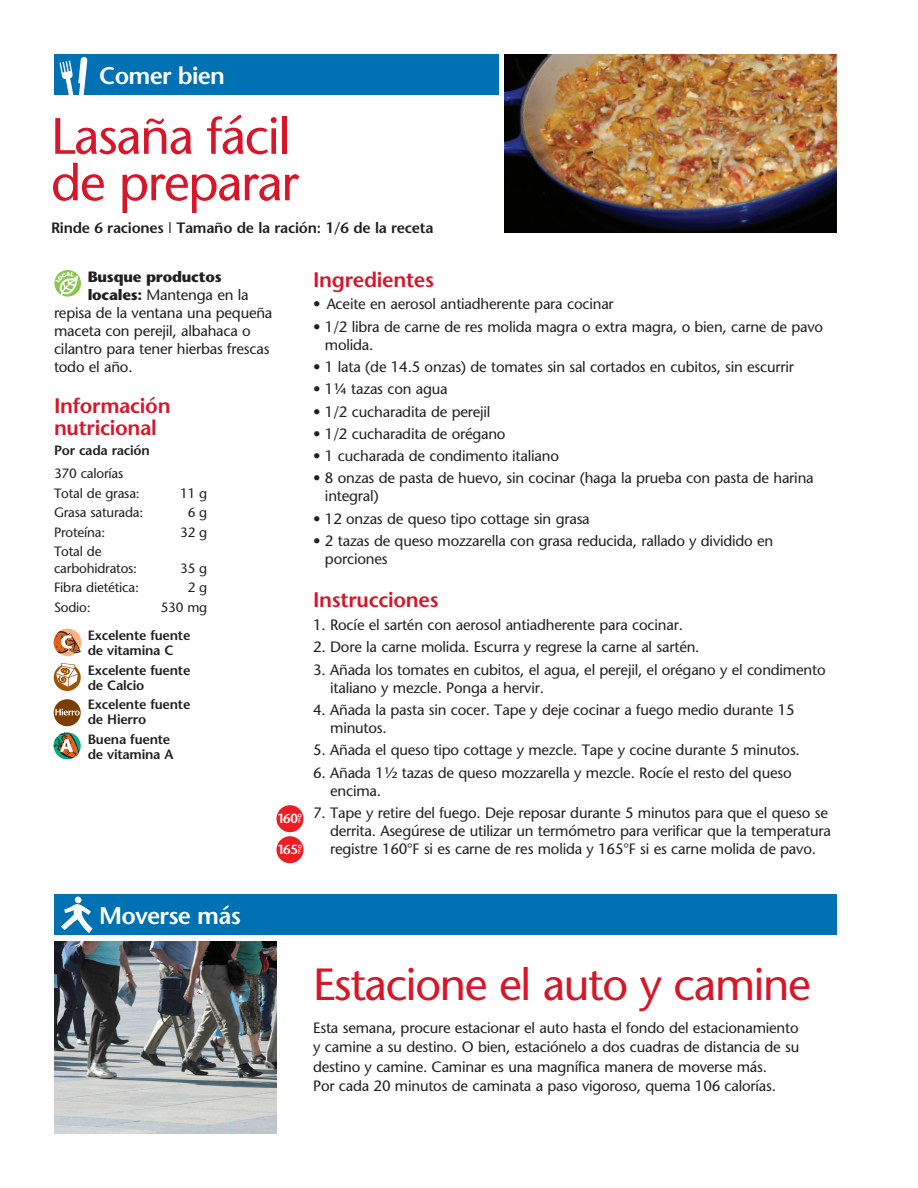
<style>
.page{position:relative;width:918px;height:1188px;background:#fff}
.page>*{position:absolute;margin:0;border:0;box-sizing:border-box;transform-origin:0 0}
.t1{font:51px/46.5px "Stone Sans";letter-spacing:-.03em;color:#d71729}
.t2{font:45px "Stone Sans";letter-spacing:-.03em;color:#d71729}
.t3{font:600 24px "Stone Sans";letter-spacing:-.03em;color:#fff}
.t4{font:600 21px/22.5px "Stone Sans";letter-spacing:-.015em;color:#d71729}
.t5{font:15px/18px "Stone Sans";letter-spacing:-.015em;color:#231f20}
.t6{font:600 15px "Stone Sans";letter-spacing:-.015em;color:#231f20}
.t7{font:700 15px "Stone Sans";letter-spacing:-.015em;color:#231f20}
.t8{font:600 13.5px/15px "Stone Sans";letter-spacing:-.015em;color:#231f20}
.t9{font:13.5px/19.5px "Stone Sans";letter-spacing:-.015em;color:#231f20}
.t10{font:600 13.2px "Stone Sans";letter-spacing:-.075em;color:#fff}
.s1{font-weight:700}
.s2{font-weight:400;font-size:6.6px}
</style>
<div class="page">
<div style="left:54px;top:54px;width:444px;height:40px;background:#0072b4"></div>
<svg style="left:60px;top:57px;width:27px;height:37px"></svg>
<div style="left:54px;top:895px;width:783px;height:40px;background:#0072b4"></div>
<div style="left:75px;top:897px;width:7px;height:7px;background:#fff;border-radius:50%"></div>
<svg style="left:61px;top:904px;width:32px;height:29px"></svg>
<img style="left:54px;top:941px;width:222px;height:193px">
<img style="left:504px;top:55px;width:333px;height:177px">
<svg style="left:54px;top:664px;width:27px;height:27px"></svg>
<svg style="left:55px;top:663px;width:23px;height:24px"></svg>
<div style="left:54px;top:629px;width:27px;height:27px;background:#f9b281;border-radius:50%"></div>
<svg style="left:54px;top:631px;width:27px;height:23px"></svg>
<div style="left:54px;top:699px;width:27px;height:27px;background:#7c3e00;border-radius:50%"></div>
<svg style="left:55px;top:709px;width:25px;height:7px"></svg>
<svg style="left:54px;top:732px;width:27px;height:27px"></svg>
<svg style="left:54px;top:270px;width:27px;height:27px"></svg>
<div style="left:276px;top:836px;width:27px;height:27px;background:#ee1d23;border-radius:50%"></div>
<div style="left:276px;top:805px;width:27px;height:27px;background:#ee1d23;border-radius:50%"></div>
<svg style="left:56px;top:272px;width:22px;height:24px"></svg>
<h3 class="t3" style="left:99px;top:60px;width:127px">Comer bien</h3>
<h1 class="t1" style="left:51px;top:112px;width:250px">Lasaña fácil de preparar</h1>
<p class="t6" style="left:51px;top:219px;width:384px">Rinde 6 raciones | Tamaño de la ración: 1/6 de la receta</p>
<p class="t7" style="left:88px;top:267px;width:135px">Busque productos</p>
<p class="t5" style="left:88px;top:286px;width:162px"><span class="s1">locales:</span> Mantenga en la</p>
<p class="t5" style="left:54px;top:304px;width:220px">repisa de la ventana una pequeña</p>
<p class="t5" style="left:54px;top:322px;width:198px">maceta con perejil, albahaca o</p>
<p class="t5" style="left:54px;top:340px;width:217px">cilantro para tener hierbas frescas</p>
<p class="t5" style="left:54px;top:358px;width:80px">todo el año.</p>
<h3 class="t4" style="left:54px;top:394px;width:118px">Información nutricional</h3>
<p class="t8" style="left:54px;top:443px;width:97px">Por cada ración</p>
<p class="t9" style="left:54px;top:464px;width:87px">370 calorías<br>Total de grasa:</p>
<p class="t9" style="left:180px;top:483px;width:29px">11 g</p>
<p class="t9" style="left:54px;top:503px;width:91px">Grasa saturada:</p>
<p class="t9" style="left:188px;top:503px;width:21px">6 g</p>
<p class="t9" style="left:54px;top:522px;width:53px">Proteína:</p>
<p class="t9" style="left:180px;top:522px;width:29px">32 g</p>
<p class="t9" style="left:54px;top:543px;width:85px;line-height:16.5px">Total de carbohidratos:</p>
<p class="t9" style="left:180px;top:558px;width:29px">35 g</p>
<p class="t9" style="left:54px;top:578px;width:86px">Fibra dietética:</p>
<p class="t9" style="left:188px;top:578px;width:21px">2 g</p>
<p class="t9" style="left:54px;top:597px;width:38px">Sodio:</p>
<p class="t9" style="left:161px;top:597px;width:48px">530 mg</p>
<p class="t8" style="left:88px;top:628px;width:104px">Excelente fuente de vitamina C</p>
<p class="t8" style="left:88px;top:662px;width:104px">Excelente fuente de Calcio</p>
<p class="t8" style="left:88px;top:697px;width:104px">Excelente fuente de Hierro</p>
<p class="t8" style="left:88px;top:731px;width:87px">Buena fuente de vitamina A</p>
<p class="t10" style="left:277px;top:810px;width:27px">160°<span class="s2">F</span></p>
<p class="t10" style="left:277px;top:842px;width:27px">165°<span class="s2">F</span></p>
<h3 class="t4" style="left:313px;top:268px;width:122px">Ingredientes</h3>
<p class="t5" style="left:313px;top:295px;width:302px">• Aceite en aerosol antiadherente para cocinar</p>
<p class="t5" style="left:325px;top:317px;width:500px;text-indent:-12px">• 1/2 libra de carne de res molida magra o extra magra, o bien, carne de pavo molida.</p>
<p class="t5" style="left:313px;top:358px;width:482px">• 1 lata (de 14.5 onzas) de tomates sin sal cortados en cubitos, sin escurrir</p>
<p class="t5" style="left:313px;top:380px;width:136px">• 1¼ tazas con agua</p>
<p class="t5" style="left:313px;top:402px;width:179px">• 1/2 cucharadita de perejil</p>
<p class="t5" style="left:313px;top:424px;width:194px">• 1/2 cucharadita de orégano</p>
<p class="t5" style="left:313px;top:447px;width:247px">• 1 cucharada de condimento italiano</p>
<p class="t5" style="left:325px;top:469px;width:490px;text-indent:-12px">• 8 onzas de pasta de huevo, sin cocinar (haga la prueba con pasta de harina integral)</p>
<p class="t5" style="left:313px;top:509px;width:278px">• 12 onzas de queso tipo cottage sin grasa</p>
<p class="t5" style="left:325px;top:532px;width:450px;text-indent:-12px">• 2 tazas de queso mozzarella con grasa reducida, rallado y dividido en porciones</p>
<h3 class="t4" style="left:313px;top:589px;width:127px">Instrucciones</h3>
<p class="t5" style="left:313px;top:616px;width:371px">1. Rocíe el sartén con aerosol antiadherente para cocinar.</p>
<p class="t5" style="left:313px;top:638px;width:388px">2. Dore la carne molida. Escurra y regrese la carne al sartén.</p>
<p class="t5" style="left:330px;top:660px;width:497px;text-indent:-17px">3. Añada los tomates en cubitos, el agua, el perejil, el orégano y el condimento italiano y mezcle. Ponga a hervir.</p>
<p class="t5" style="left:330px;top:701px;width:466px;text-indent:-17px">4. Añada la pasta sin cocer. Tape y deje cocinar a fuego medio durante 15 minutos.</p>
<p class="t5" style="left:313px;top:741px;width:488px">5. Añada el queso tipo cottage y mezcle. Tape y cocine durante 5 minutos.</p>
<p class="t5" style="left:330px;top:763px;width:463px;text-indent:-17px">6. Añada 1½ tazas de queso mozzarella y mezcle. Rocíe el resto del queso encima.</p>
<p class="t5" style="left:330px;top:804px;width:502px;text-indent:-17px">7. Tape y retire del fuego. Deje reposar durante 5 minutos para que el queso se derrita. Asegúrese de utilizar un termómetro para verificar que la temperatura registre 160°F si es carne de res molida y 165°F si es carne molida de pavo.</p>
<h3 class="t3" style="left:99px;top:901px;width:143px">Moverse más</h3>
<h2 class="t2" style="left:313px;top:956px;width:499px">Estacione el auto y camine</h2>
<p class="t5" style="left:313px;top:1017px;width:488px;line-height:19.5px">Esta semana, procure estacionar el auto hasta el fondo del estacionamiento y camine a su destino. O bien, estaciónelo a dos cuadras de distancia de su destino y camine. Caminar es una magnífica manera de moverse más.<br>Por cada 20 minutos de caminata a paso vigoroso, quema 106 calorías.</p>
</div>
